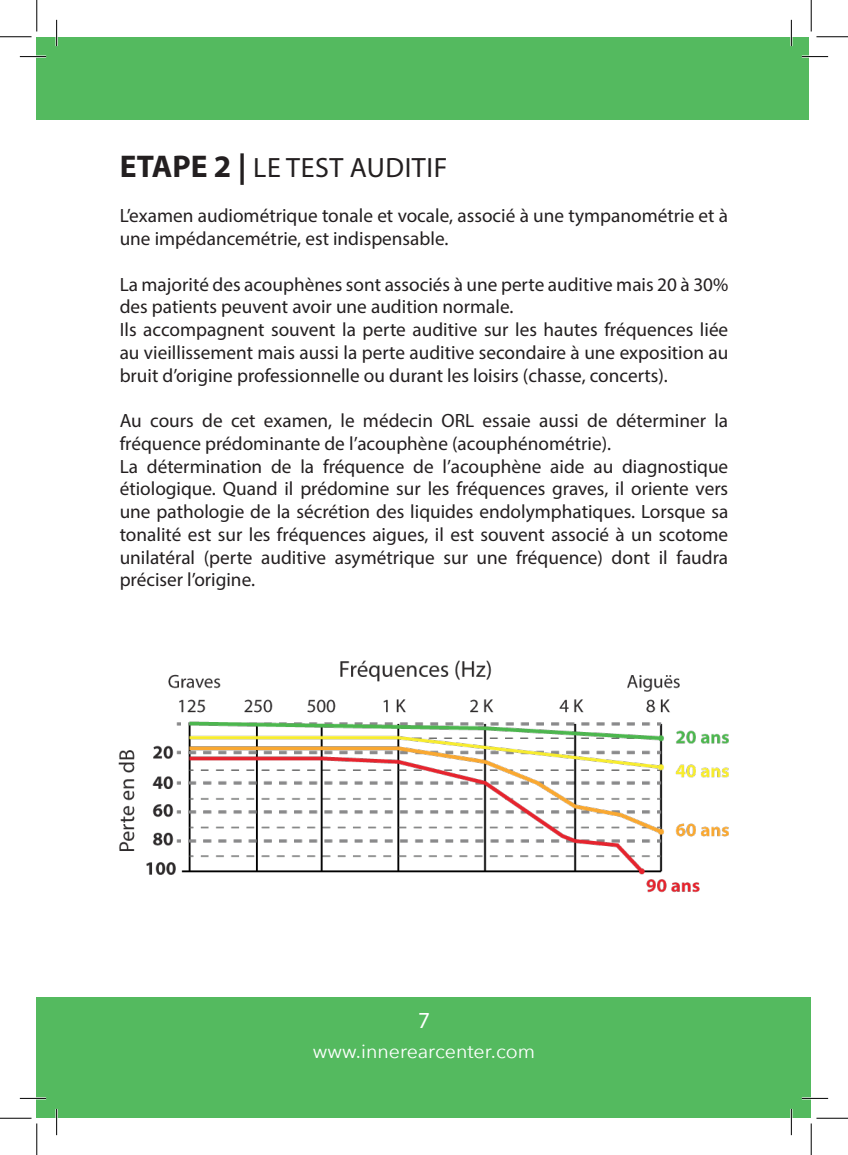
<style>
.page{position:relative;width:848px;height:1155px;background:#fff}
.page>*{position:absolute;margin:0;border:0;box-sizing:border-box;transform-origin:0 0}
.t1{font:28px "Myriad Pro";letter-spacing:.02em;color:#231f20}
.t2{font:23.1px "Myriad Pro";color:#fff}
.t3{font:19.6px "Avenir Next";color:#fff}
.t4{font:19.25px/22.8px "Myriad Pro";color:#231f20}
.s1{font-weight:700;font-size:31.5px}
</style>
<div class="page">
<div style="left:37px;top:37px;width:53px;height:83px;background:#54ba5f"></div>
<div style="left:40px;top:37px;width:768px;height:83px;background:#54ba5f"></div>
<div style="left:57px;top:997px;width:754px;height:121px;background:#54ba5f"></div>
<div style="left:37px;top:997px;width:20px;height:121px;background:#54ba5f"></div>
<img style="left:118px;top:660px;width:610px;height:233px">
<hr style="left:20px;top:55px;width:26px;height:3px;background:#fff">
<hr style="left:801px;top:55px;width:27px;height:3px;background:#fff">
<hr style="left:20px;top:1097px;width:26px;height:2px;background:#fff">
<hr style="left:801px;top:1097px;width:27px;height:2px;background:#fff">
<hr style="left:55px;top:20px;width:3px;height:26px;background:#fff">
<hr style="left:55px;top:1109px;width:3px;height:26px;background:#fff">
<hr style="left:790px;top:20px;width:2px;height:26px;background:#fff">
<hr style="left:790px;top:1109px;width:2px;height:26px;background:#fff">
<svg style="left:20px;top:56px;width:26px;height:1px"></svg>
<svg style="left:801px;top:56px;width:27px;height:1px"></svg>
<svg style="left:20px;top:1098px;width:26px;height:1px"></svg>
<svg style="left:801px;top:1098px;width:27px;height:1px"></svg>
<svg style="left:56px;top:20px;width:1px;height:26px"></svg>
<svg style="left:56px;top:1109px;width:1px;height:26px"></svg>
<svg style="left:790px;top:20px;width:1px;height:26px"></svg>
<svg style="left:790px;top:1109px;width:1px;height:26px"></svg>
<hr style="left:0;top:36px;width:32px;height:1px;background:#000">
<hr style="left:816px;top:36px;width:31px;height:1px;background:#000">
<hr style="left:0;top:1118px;width:32px;height:1px;background:#000">
<hr style="left:816px;top:1118px;width:31px;height:1px;background:#000">
<hr style="left:36px;top:0;width:1px;height:32px;background:#000">
<hr style="left:36px;top:1123px;width:1px;height:32px;background:#000">
<hr style="left:810px;top:0;width:1px;height:32px;background:#000">
<hr style="left:810px;top:1123px;width:1px;height:32px;background:#000">
<p class="t1" style="left:120px;top:150px;width:329px"><span class="s1">ETAPE 2 |</span> LE TEST AUDITIF</p>
<p class="t4" style="left:120px;top:204px;width:610px">L’examen audiométrique tonale et vocale, associé à une tympanométrie et à une impédancemétrie, est indispensable.</p>
<p class="t4" style="left:120px;top:273px;width:610px">La majorité des acouphènes sont associés à une perte auditive mais 20 à 30% des patients peuvent avoir une audition normale.</p>
<p class="t4" style="left:120px;top:318px;width:610px;text-align:justify">Ils accompagnent souvent la perte auditive sur les hautes fréquences liée au vieillissement mais aussi la perte auditive secondaire à une exposition au bruit d’origine professionnelle ou durant les loisirs (chasse, concerts).</p>
<p class="t4" style="left:120px;top:409px;width:610px">Au cours de cet examen, le médecin ORL essaie aussi de déterminer la fréquence prédominante de l’acouphène (acouphénométrie).</p>
<p class="t4" style="left:120px;top:455px;width:610px;text-align:justify">La détermination de la fréquence de l’acouphène aide au diagnostique étiologique. Quand il prédomine sur les fréquences graves, il oriente vers une pathologie de la sécrétion des liquides endolymphatiques. Lorsque sa tonalité est sur les fréquences aigues, il est souvent associé à un scotome unilatéral (perte auditive asymétrique sur une fréquence) dont il faudra préciser l’origine.</p>
<p class="t2" style="left:418px;top:1006px;width:13px">7</p>
<p class="t3" style="left:313px;top:1035px;width:224px">www.innerearcenter.com</p>
</div>
